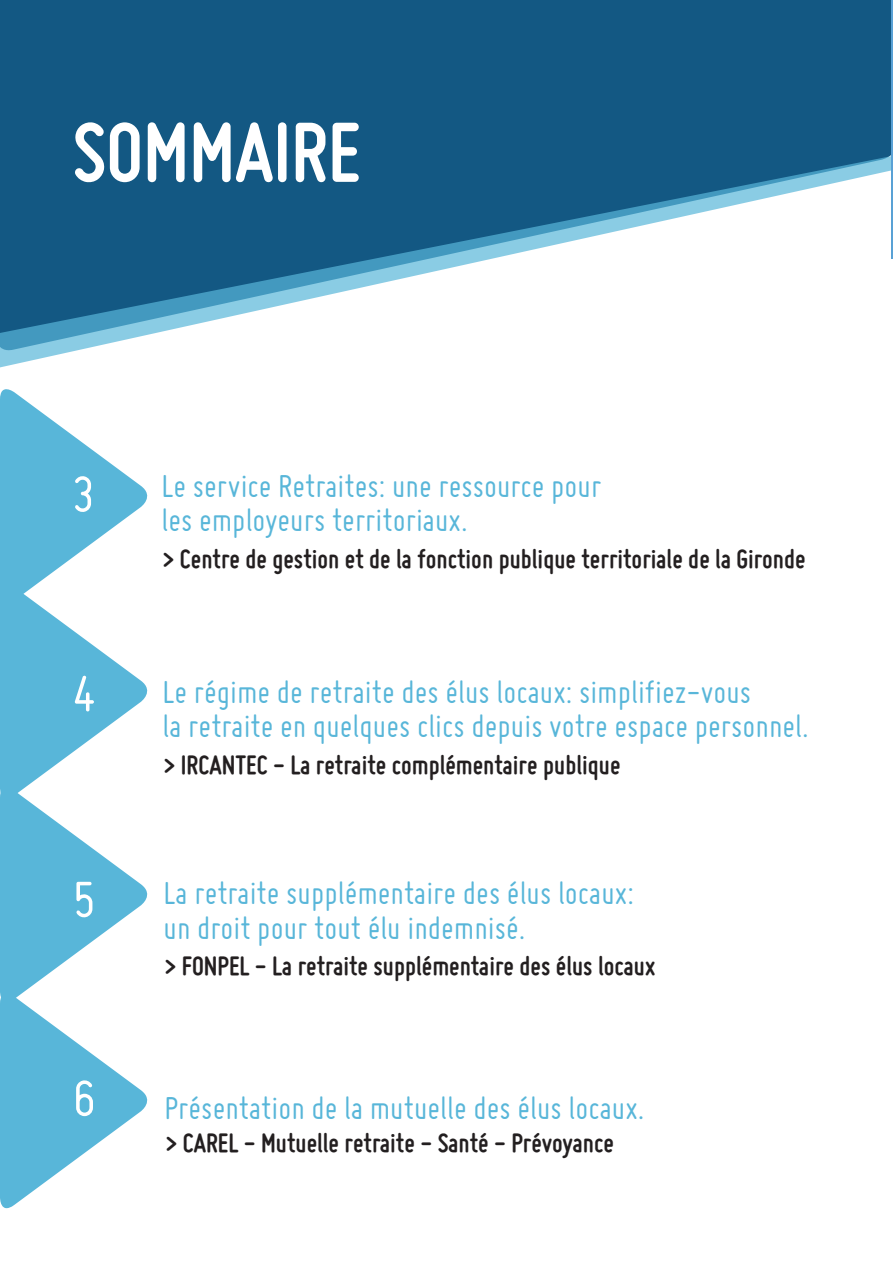
<style>
.page{position:relative;width:893px;height:1263px;background:#fff}
.page>*{position:absolute;margin:0;border:0;box-sizing:border-box;transform-origin:0 0}
.t1{font:700 88.5px "Miso";color:#fff}
.t2{font:55.5px "Miso";color:#fff}
.t3{font:34.5px/34.5px "Miso";color:#58b6d9}
.t4{font:700 28.5px "Miso";color:#231f20}
</style>
<div class="page">
<div style="left:0;top:0;width:892px;height:156px;background:#135883"></div>
<svg style="left:0;top:156px;width:893px;height:211px"></svg>
<svg style="left:0;top:389px;width:148px;height:820px"></svg>
<hr style="left:892px;top:0;width:1px;height:258px;background:#59a1d5">
<h1 class="t1" style="left:73px;top:102px;width:289px">SOMMAIRE</h1>
<h2 class="t2" style="left:73px;top:463px;width:25px">3</h2>
<p class="t3" style="left:162px;top:468px;width:441px">Le service Retraites: une ressource pour les employeurs territoriaux.</p>
<p class="t4" style="left:163px;top:543px;width:644px">&gt; Centre de gestion et de la fonction publique territoriale de la Gironde</p>
<h2 class="t2" style="left:73px;top:663px;width:25px">4</h2>
<p class="t3" style="left:163px;top:674px;width:648px">Le régime de retraite des élus locaux: simplifiez-vous<br>la retraite en quelques clics depuis votre espace personnel.</p>
<p class="t4" style="left:164px;top:748px;width:458px">&gt; IRCANTEC - La retraite complémentaire publique</p>
<h2 class="t2" style="left:73px;top:869px;width:25px">5</h2>
<p class="t3" style="left:164px;top:875px;width:472px">La retraite supplémentaire des élus locaux: un droit pour tout élu indemnisé.</p>
<p class="t4" style="left:164px;top:950px;width:492px">&gt; FONPEL - La retraite supplémentaire des élus locaux</p>
<h2 class="t2" style="left:73px;top:1067px;width:25px">6</h2>
<p class="t3" style="left:164px;top:1090px;width:481px">Présentation de la mutuelle des élus locaux.</p>
<p class="t4" style="left:165px;top:1126px;width:450px">&gt; CAREL - Mutuelle retraite - Santé - Prévoyance</p>
</div>
